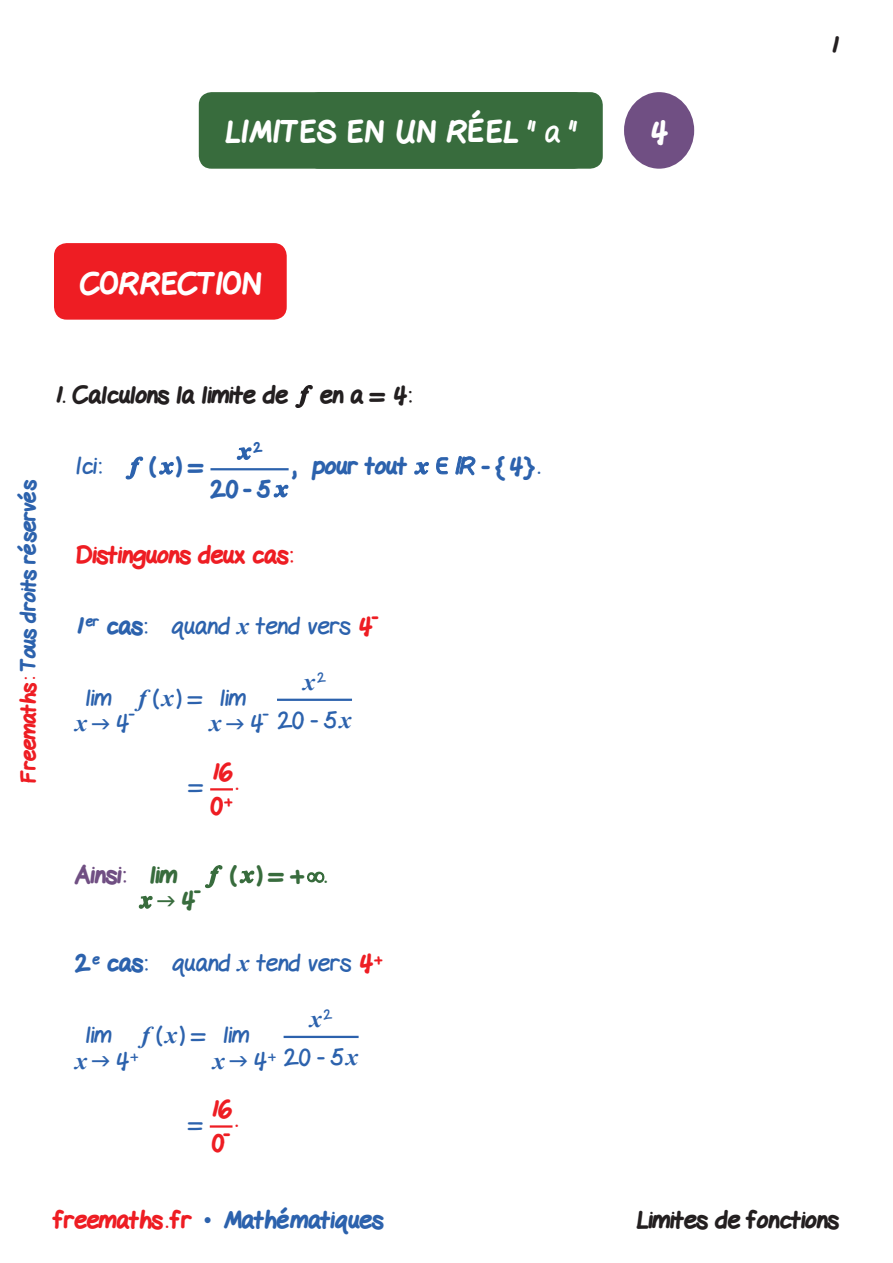
<style>
.page{position:relative;width:893px;height:1263px;background:#fff}
.page>*{position:absolute;margin:0;border:0;box-sizing:border-box;transform-origin:0 0}
.t1{font:800 30px "Gel Pen";letter-spacing:.01em;color:#fff}
.Texte-corr{font:24px "Gel Pen";color:#2c62ad}
.Texte-Ennonce{font:800 24px "Gel Pen";color:#231f20}
.Texte-corr-2{font:800 24px "Gel Pen";color:#2c62ad}
.Texte-corr-3{font:800 24px "Gel Pen";color:#ee1d23}
.Texte{font:italic 700 24px "Times New Roman";color:#2c62ad}
.Texte-2{font:24px "Gel Pen";color:#2c62ad}
.Texte-corr-4{font:800 24px "Gel Pen";color:#386c3d}
.Texte-3{font:800 24px "Gel Pen";color:#ee1d23}
.Texte-corr-5{font:800 24px "Gel Pen";color:#704f83}
.Texte-4{font:800 24px "Gel Pen";color:#2c62ad}
.Texte-corr-6{font:24px "Gel Pen";color:#ee1d23}
.Texte-5{font:800 24px "Gel Pen";color:#386c3d}
.t2{font:800 21px "Gel Pen";letter-spacing:-.01em;color:#2c62ad}
.Texte-6{font:19.2px "Gel Pen";color:#2c62ad}
.Texte-corr-7{font:800 19.2px "Gel Pen";color:#ee1d23}
.Texte-7{font:800 19.2px "Gel Pen";color:#386c3d}
.Texte-8{font:800 19.2px "Gel Pen";color:#ee1d23}
.Texte-9{font:800 13.95px "Gel Pen";color:#2c62ad}
.s1{font-weight:400}
.s2{color:#ee1d23}
.s3{font-weight:800}
.s4{font-family:"Times New Roman";font-weight:700;font-style:italic}
.s5{font-weight:800;color:#ee1d23}
.s6{font-family:"Gel Pen";font-weight:400;font-style:normal}
.s7{font-family:"Times New Roman";font-weight:400}
</style>
<div class="page">
<div style="left:54px;top:243px;width:233px;height:77px;background:#ee1d23;border-radius:13px"></div>
<div style="left:624px;top:92px;width:70px;height:77px;background:#704f83;border-radius:50%"></div>
<div style="left:199px;top:92px;width:404px;height:77px;background:#386c3d;border-radius:13px"></div>
<svg style="left:295px;top:385px;width:18px;height:23px"></svg>
<svg style="left:125px;top:456px;width:19px;height:24px"></svg>
<svg style="left:159px;top:461px;width:15px;height:14px"></svg>
<hr style="left:210px;top:468px;width:79px;height:2px;background:#2c62ad">
<svg style="left:236px;top:447px;width:16px;height:13px"></svg>
<svg style="left:273px;top:484px;width:16px;height:14px"></svg>
<svg style="left:414px;top:461px;width:15px;height:14px"></svg>
<svg style="left:436px;top:457px;width:13px;height:18px"></svg>
<svg style="left:455px;top:456px;width:21px;height:20px"></svg>
<hr style="left:277px;top:699px;width:75px;height:2px;background:#2c62ad">
<hr style="left:210px;top:788px;width:23px;height:2px;background:#ee1d23">
<svg style="left:205px;top:865px;width:18px;height:24px"></svg>
<svg style="left:239px;top:870px;width:16px;height:14px"></svg>
<svg style="left:307px;top:871px;width:18px;height:12px"></svg>
<hr style="left:284px;top:1036px;width:75px;height:2px;background:#2c62ad">
<hr style="left:210px;top:1125px;width:22px;height:2px;background:#ee1d23">
<svg style="left:138px;top:895px;width:15px;height:14px"></svg>
<p class="t1" style="left:225px;top:109px;width:354px">LIMITES EN UN RÉEL <span class="s1">" a "</span></p>
<p class="t1" style="left:649px;top:109px;width:20px">4</p>
<p class="t1" style="left:406px;top:109px;width:83px">TIT E</p>
<p class="Texte-Ennonce" style="left:830px;top:26px;width:10px">1</p>
<p class="t1" style="left:80px;top:260px;width:183px">CORRECTION</p>
<p class="t2" style="left:12px;top:783px;width:305px;rotate:-90deg"><span class="s2">Freemaths:</span> Tous droits réservés</p>
<p class="Texte-Ennonce" style="left:54px;top:376px;width:236px">1. Calculons la limite de</p>
<p class="Texte-Ennonce" style="left:320px;top:376px;width:93px">en a = 4:</p>
<p class="Texte-9" style="left:253px;top:436px;width:10px">2</p>
<p class="Texte-4" style="left:211px;top:470px;width:61px">20 - 5</p>
<p class="Texte-corr" style="left:75px;top:446px;width:28px">Ici:</p>
<p class="Texte-corr-2" style="left:149px;top:447px;width:56px">( ) =</p>
<p class="Texte-corr-2" style="left:292px;top:447px;width:117px">, pour tout</p>
<p class="Texte-corr-2" style="left:483px;top:447px;width:59px">- {4}.</p>
<p class="Texte-corr-3" style="left:75px;top:536px;width:219px">Distinguons deux cas:</p>
<p class="Texte-corr" style="left:75px;top:606px;width:299px"><span class="s3">1</span><sup>er</sup> <span class="s3">cas:</span> quand <span class="s4">x</span> tend vers <span class="s5">4</span></p>
<p class="Texte-corr-7" style="left:372px;top:602px;width:7px">-</p>
<p class="Texte-corr" style="left:138px;top:678px;width:65px"><span class="s4">f</span> (<span class="s4">x</span>) =</p>
<p class="Texte-corr" style="left:220px;top:678px;width:28px">lim</p>
<p class="Texte" style="left:210px;top:707px;width:55px">x <span class="s6">4</span></p>
<p class="Texte-6" style="left:263px;top:698px;width:7px">-</p>
<p class="Texte-corr" style="left:85px;top:678px;width:28px">lim</p>
<p class="Texte" style="left:75px;top:707px;width:55px">x <span class="s6">4</span></p>
<p class="Texte-6" style="left:129px;top:698px;width:7px">-</p>
<p class="Texte" style="left:303px;top:665px;width:24px">x<sup>2</sup></p>
<p class="Texte-2" style="left:277px;top:700px;width:76px">20 - 5<span class="s4">x</span></p>
<p class="Texte-3" style="left:211px;top:753px;width:23px">16</p>
<p class="Texte-3" style="left:211px;top:787px;width:23px">0<sup>+</sup></p>
<p class="Texte-corr" style="left:189px;top:766px;width:15px">=</p>
<p class="Texte-corr-6" style="left:236px;top:762px;width:4px">.</p>
<p class="Texte-corr-5" style="left:75px;top:856px;width:52px">Ainsi:</p>
<p class="Texte-corr-4" style="left:150px;top:856px;width:29px">lim</p>
<p class="Texte-5" style="left:180px;top:881px;width:16px">4</p>
<p class="Texte-7" style="left:195px;top:876px;width:7px">-</p>
<p class="Texte-corr-4" style="left:230px;top:856px;width:99px">( )=+ .</p>
<p class="Texte-corr" style="left:75px;top:943px;width:309px"><span class="s3">2</span><sup>e</sup> <span class="s3">cas:</span> quand <span class="s4">x</span> tend vers <span class="s5">4</span><sup>+</sup></p>
<p class="Texte-corr" style="left:142px;top:1015px;width:65px"><span class="s4">f</span> (<span class="s4">x</span>) =</p>
<p class="Texte-corr" style="left:223px;top:1015px;width:28px">lim</p>
<p class="Texte" style="left:213px;top:1044px;width:64px">x <span class="s6">4</span><sup>+</sup></p>
<p class="Texte-corr" style="left:85px;top:1015px;width:28px">lim</p>
<p class="Texte" style="left:75px;top:1044px;width:64px">x <span class="s6">4</span><sup>+</sup></p>
<p class="Texte" style="left:310px;top:1002px;width:24px">x<sup>2</sup></p>
<p class="Texte-2" style="left:284px;top:1037px;width:76px">20 - 5<span class="s4">x</span></p>
<p class="Texte-corr" style="left:189px;top:1103px;width:15px">=</p>
<p class="Texte-3" style="left:210px;top:1090px;width:23px">16</p>
<p class="Texte-3" style="left:212px;top:1124px;width:14px">0</p>
<p class="Texte-8" style="left:224px;top:1119px;width:7px">-</p>
<p class="Texte-corr-6" style="left:235px;top:1099px;width:4px">.</p>
<p class="Texte-corr-2" style="left:54px;top:1201px;width:331px"><span class="s2">freemaths . fr</span> <span class="s7">•</span> Mathématiques</p>
<p class="Texte-Ennonce" style="left:636px;top:1201px;width:204px">Limites de fonctions</p>
</div>
